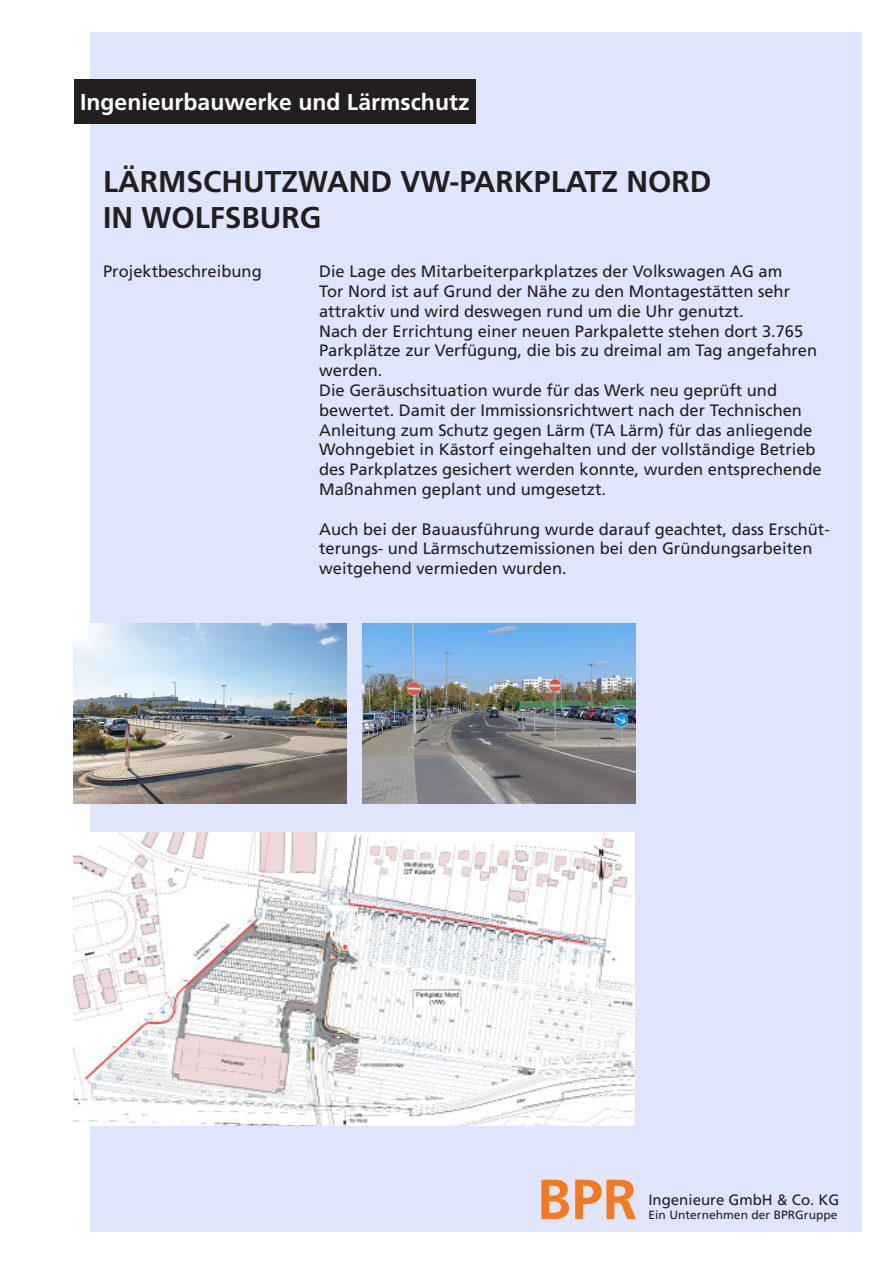
<style>
.page{position:relative;width:893px;height:1263px;background:#fff}
.page>*{position:absolute;margin:0;border:0;box-sizing:border-box;transform-origin:0 0}
.t1{font:700 56.25px "Frutiger LT Std";color:#f47921}
.t2{font:700 30px/36px "Frutiger LT Std";color:#231f20}
.t3{font:700 22.95px "Frutiger LT Std";color:#fff}
.t4{font:16.5px/19.8px "Frutiger LT Std";color:#231f20}
.t5{font:15px "Frutiger LT Std";color:#231f20}
.t6{font:12px "Frutiger LT Std";letter-spacing:.005em;color:#231f20}
</style>
<div class="page">
<div style="left:90px;top:32px;width:771px;height:1200px;background:#dfe6fc"></div>
<div style="left:74px;top:79px;width:402px;height:44px;background:#231f20"></div>
<img style="left:74px;top:832px;width:560px;height:293px">
<img style="left:74px;top:623px;width:273px;height:180px">
<img style="left:362px;top:623px;width:273px;height:180px">
<p class="t3" style="left:80px;top:88px;width:391px">Ingenieurbauwerke und Lärmschutz</p>
<p class="t2" style="left:103px;top:163px;width:610px">LÄRMSCHUTZWAND VW-PARKPLATZ NORD<br>IN WOLFSBURG</p>
<p class="t4" style="left:103px;top:262px;width:160px">Projektbeschreibung</p>
<p class="t4" style="left:319px;top:262px;width:504px">Die Lage des Mitarbeiterparkplatzes der Volkswagen AG am<br>Tor Nord ist auf Grund der Nähe zu den Montagestätten sehr attraktiv und wird deswegen rund um die Uhr genutzt.<br>Nach der Errichtung einer neuen Parkpalette stehen dort 3.765<br>Parkplätze zur Verfügung, die bis zu dreimal am Tag angefahren werden.<br>Die Geräuschsituation wurde für das Werk neu geprüft und bewertet. Damit der Immissionsrichtwert nach der Technischen Anleitung zum Schutz gegen Lärm (TA Lärm) für das anliegende Wohngebiet in Kästorf eingehalten und der vollständige Betrieb des Parkplatzes gesichert werden konnte, wurden entsprechende Maßnahmen geplant und umgesetzt.</p>
<p class="t4" style="left:319px;top:519px;width:512px">Auch bei der Bauausführung wurde darauf geachtet, dass Erschüt&shy;terungs- und Lärmschutzemissionen bei den Gründungsarbeiten weitgehend vermieden wurden.</p>
<p class="t1" style="left:537px;top:1166px;width:102px">BPR</p>
<p class="t5" style="left:648px;top:1191px;width:192px">Ingenieure GmbH &amp; Co. KG</p>
<p class="t6" style="left:648px;top:1208px;width:191px">Ein Unternehmen der BPRGruppe</p>
</div>
